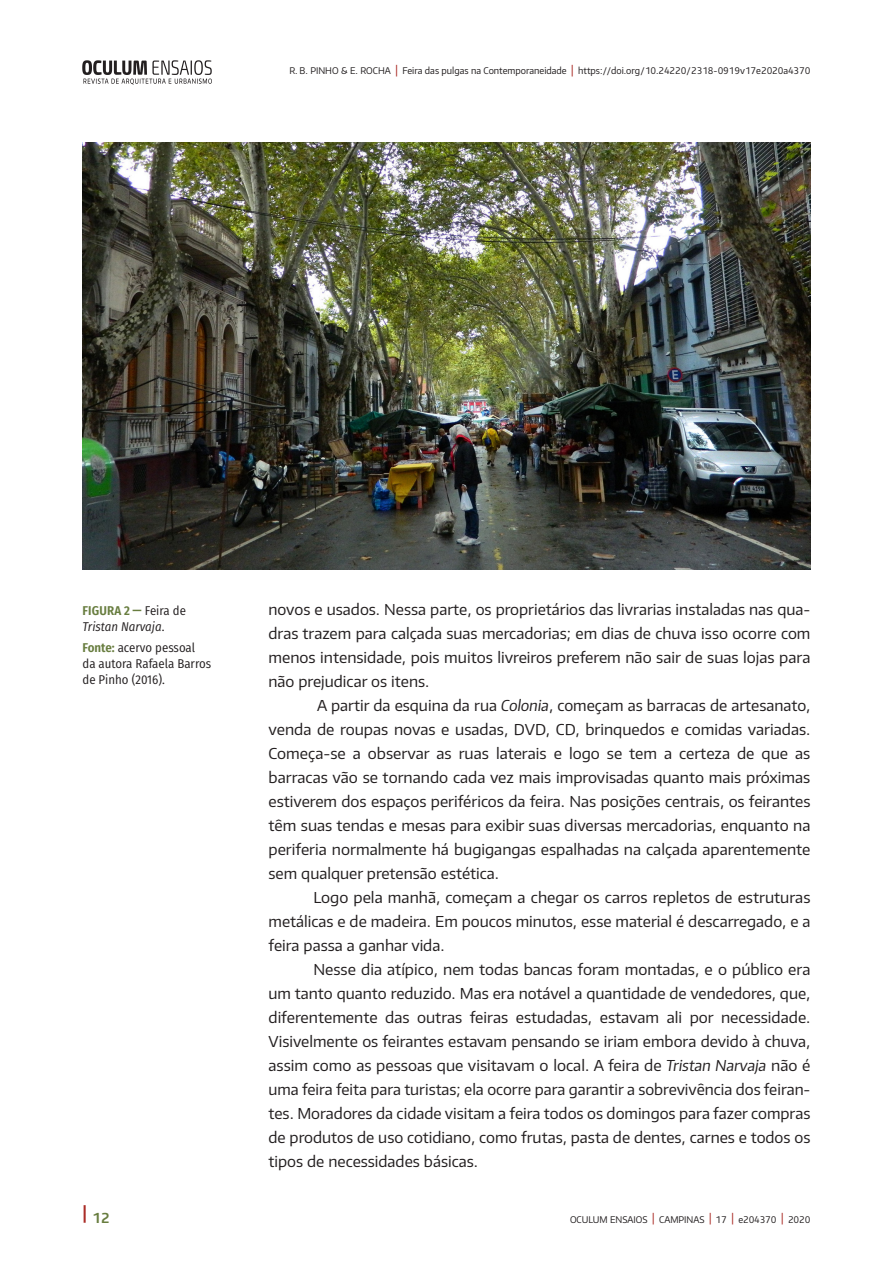
<style>
.page{position:relative;width:893px;height:1263px;background:#fff}
.page>*{position:absolute;margin:0;border:0;box-sizing:border-box;transform-origin:0 0}
.Artigo_Texto{font:15px/24px "Plata Sans";color:#231f20;text-align:justify}
.t1{font:600 13.8px "Plata Sans";color:#687d3f;scale:.96 1}
.Figuras_____Texto{font:12.75px/15.8px "Fira Sans Condensed";color:#231f20}
.Figuras_____Texto-2{font:italic 12.75px/15.8px "Fira Sans Condensed";color:#231f20}
.t2{font:9.15px "Plata Sans";color:#231f20;scale:.96 1}
.s1{font-weight:500;font-size:11.25px;color:#aa2c27}
.s2{font-weight:600;font-style:normal;color:#687d3f}
.s3{font-style:normal}
.s4{font-weight:600;color:#687d3f}
.s5{font-style:italic}
</style>
<div class="page">
<img style="left:82px;top:61px;width:129px;height:23px">
<img style="left:82px;top:142px;width:728px;height:427px">
<p class="t2" style="left:289px;top:65px;width:544px">R. B. PINHO &amp; E. ROCHA <span class="s1">|</span> Feira das pulgas na Contemporaneidade <span class="s1">|</span> https://doi.org/10.24220/2318-0919v17e2020a4370</p>
<p class="Figuras_____Texto-2" style="left:82px;top:602px;width:105px"><span class="s2">FIGURA 2 —</span> <span class="s3">Feira de<br></span>Tristan Narvaja<span class="s3">.</span></p>
<p class="Figuras_____Texto" style="left:82px;top:640px;width:130px"><span class="s4">Fonte:</span> acervo pessoal da autora Rafaela Barros de Pinho (2016).</p>
<p class="Artigo_Texto" style="left:268px;top:597px;width:543px">novos e usados. Nessa parte, os proprietários das livrarias instaladas nas qua&shy;dras trazem para calçada suas mercadorias; em dias de chuva isso ocorre com menos intensidade, pois muitos livreiros preferem não sair de suas lojas para não prejudicar os itens.</p>
<p class="Artigo_Texto" style="left:268px;top:693px;width:543px;text-indent:49px">A partir da esquina da rua <span class="s5">Colonia</span>, começam as barracas de artesanato, venda de roupas novas e usadas, DVD, CD, brinquedos e comidas variadas.<br>Começa-se a observar as ruas laterais e logo se tem a certeza de que as barracas vão se tornando cada vez mais improvisadas quanto mais próximas estiverem dos espaços periféricos da feira. Nas posições centrais, os feirantes têm suas tendas e mesas para exibir suas diversas mercadorias, enquanto na periferia normalmente há bugigangas espalhadas na calçada aparentemente sem qualquer pretensão estética.</p>
<p class="Artigo_Texto" style="left:268px;top:885px;width:543px;text-indent:45px">Logo pela manhã, começam a chegar os carros repletos de estruturas metálicas e de madeira. Em poucos minutos, esse material é descarregado, e a feira passa a ganhar vida.</p>
<p class="Artigo_Texto" style="left:268px;top:957px;width:543px;text-indent:45px">Nesse dia atípico, nem todas bancas foram montadas, e o público era um tanto quanto reduzido. Mas era notável a quantidade de vendedores, que, diferentemente das outras feiras estudadas, estavam ali por necessidade.<br>Visivelmente os feirantes estavam pensando se iriam embora devido à chuva, assim como as pessoas que visitavam o local. A feira de <span class="s5">Tristan Narvaja</span> não é uma feira feita para turistas; ela ocorre para garantir a sobrevivência dos feiran&shy;tes. Moradores da cidade visitam a feira todos os domingos para fazer compras de produtos de uso cotidiano, como frutas, pasta de dentes, carnes e todos os tipos de necessidades básicas.</p>
<p class="t1" style="left:82px;top:1209px;width:30px"><sup>|</sup> 12</p>
<p class="t2" style="left:570px;top:1213px;width:252px">OCULUM ENSAIOS <span class="s1">|</span> CAMPINAS <span class="s1">|</span> 17 <span class="s1">|</span> e204370 <span class="s1">|</span> 2020</p>
</div>
